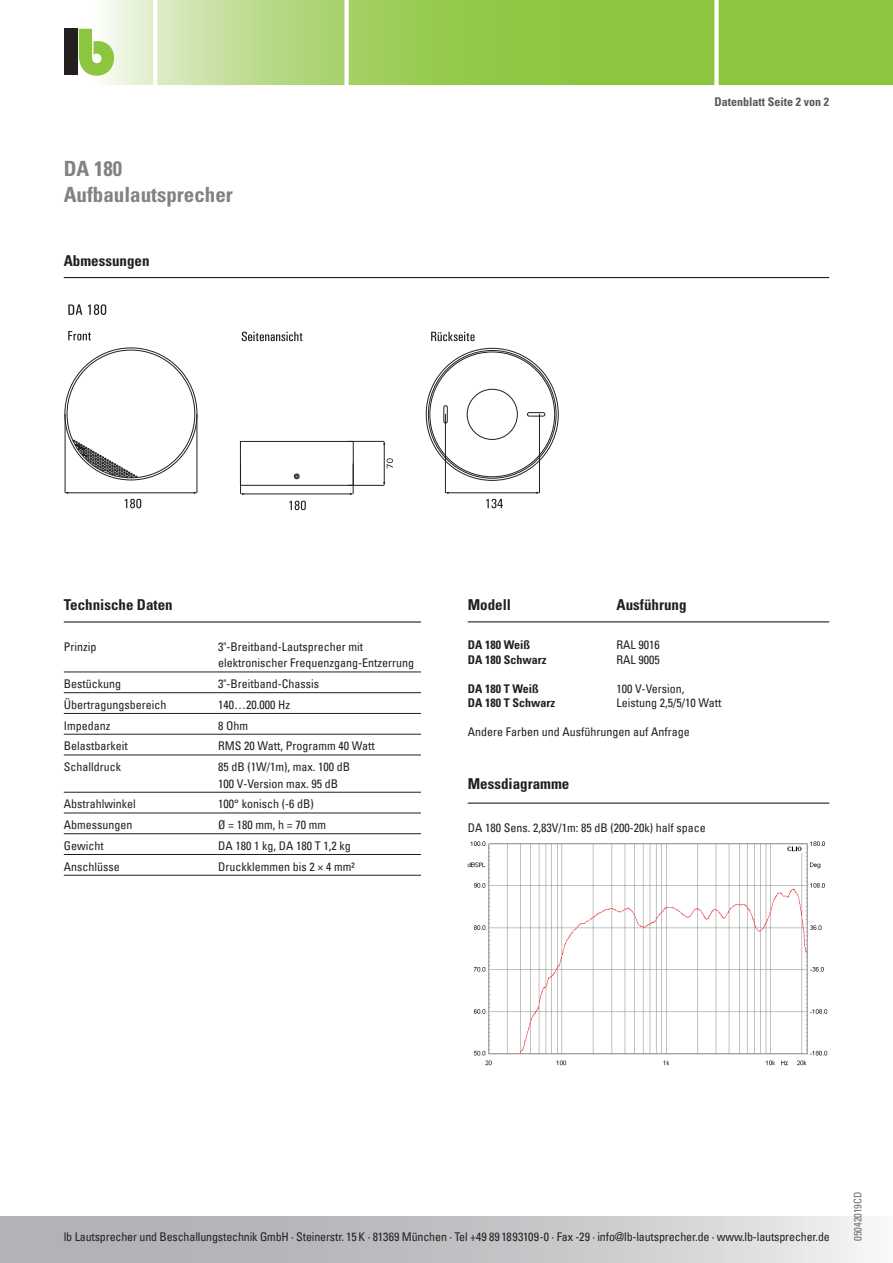
<style>
.page{position:relative;width:893px;height:1263px;background:#fff}
.page>*{position:absolute;margin:0;border:0;box-sizing:border-box;transform-origin:0 0}
.t1{font:700 condensed 21px/25.2px "Univers LT Std";color:#808285}
.t2{font:700 condensed 15px "Univers LT Std";color:#231f20}
.t3{font:condensed 12px/16.5px "Univers Com 57";color:#231f20}
.t4{font:700 condensed 12px "Univers LT Std";color:#231f20}
.t5{font:700 condensed 12px "Univers LT Std";color:#57585a}
.t6{font:condensed 10.5px "Univers Com 57";letter-spacing:-.01em;color:#6c6d70}
</style>
<div class="page">
<svg style="left:64px;top:0;width:829px;height:85px;background:#a3d066"></svg>
<div style="left:64px;top:29px;width:13px;height:46px;background:#231f20"></div>
<svg style="left:79px;top:29px;width:35px;height:47px"></svg>
<svg style="left:0;top:1216px;width:867px;height:47px;background:#c4c5c8"></svg>
<hr style="left:468px;top:621px;width:361px;height:1px;background:#231f20">
<hr style="left:468px;top:802px;width:361px;height:2px;background:#231f20">
<img style="left:468px;top:841px;width:360px;height:225px">
<hr style="left:64px;top:671px;width:357px;height:1px;background:#231f20">
<hr style="left:64px;top:692px;width:357px;height:1px;background:#231f20">
<hr style="left:64px;top:713px;width:357px;height:1px;background:#231f20">
<hr style="left:64px;top:734px;width:357px;height:1px;background:#231f20">
<hr style="left:64px;top:754px;width:357px;height:1px;background:#231f20">
<hr style="left:64px;top:792px;width:357px;height:1px;background:#231f20">
<hr style="left:64px;top:812px;width:357px;height:1px;background:#231f20">
<hr style="left:64px;top:833px;width:357px;height:1px;background:#231f20">
<hr style="left:64px;top:854px;width:357px;height:1px;background:#231f20">
<hr style="left:64px;top:875px;width:357px;height:1px;background:#231f20">
<hr style="left:64px;top:277px;width:765px;height:1px;background:#231f20">
<hr style="left:64px;top:621px;width:357px;height:1px;background:#231f20">
<hr style="left:65px;top:414px;width:1px;height:79px;background:#231f20">
<hr style="left:197px;top:414px;width:1px;height:79px;background:#231f20">
<hr style="left:67px;top:492px;width:128px;height:1px;background:#231f20">
<hr style="left:240px;top:464px;width:1px;height:30px;background:#231f20">
<hr style="left:353px;top:464px;width:1px;height:30px;background:#231f20">
<hr style="left:242px;top:494px;width:110px;height:1px;background:#231f20">
<hr style="left:348px;top:485px;width:36px;height:1px;background:#231f20">
<hr style="left:384px;top:443px;width:1px;height:41px;background:#231f20">
<svg style="left:64px;top:347px;width:290px;height:139px"></svg>
<svg style="left:125px;top:499px;width:16px;height:9px"></svg>
<svg style="left:289px;top:501px;width:17px;height:9px"></svg>
<svg style="left:80px;top:351px;width:313px;height:127px"></svg>
<svg style="left:425px;top:347px;width:134px;height:134px"></svg>
<hr style="left:445px;top:414px;width:1px;height:79px;background:#231f20">
<hr style="left:539px;top:414px;width:1px;height:79px;background:#231f20">
<hr style="left:447px;top:492px;width:91px;height:1px;background:#231f20">
<svg style="left:486px;top:499px;width:17px;height:9px"></svg>
<svg style="left:242px;top:332px;width:60px;height:9px"></svg>
<svg style="left:68px;top:331px;width:23px;height:9px"></svg>
<svg style="left:431px;top:332px;width:44px;height:9px"></svg>
<svg style="left:68px;top:304px;width:14px;height:11px"></svg>
<svg style="left:88px;top:304px;width:18px;height:11px"></svg>
<h1 class="t1" style="left:64px;top:156px;width:171px">DA 180<br>Aufbaulautsprecher</h1>
<p class="t2" style="left:64px;top:251px;width:87px">Abmessungen</p>
<p class="t5" style="left:714px;top:95px;width:116px">Datenblatt Seite 2 von 2</p>
<p class="t2" style="left:64px;top:596px;width:110px">Technische Daten</p>
<p class="t3" style="left:64px;top:638px;width:34px">Prinzip</p>
<p class="t3" style="left:218px;top:638px;width:197px">3"-Breitband-Lautsprecher mit elektronischer Frequenzgang-Entzerrung</p>
<p class="t3" style="left:64px;top:675px;width:59px">Bestückung</p>
<p class="t3" style="left:218px;top:675px;width:102px">3"-Breitband-Chassis</p>
<p class="t3" style="left:64px;top:696px;width:104px">Übertragungsbereich</p>
<p class="t3" style="left:218px;top:696px;width:73px">140…20.000 Hz</p>
<p class="t3" style="left:64px;top:717px;width:48px">Impedanz</p>
<p class="t3" style="left:218px;top:717px;width:31px">8 Ohm</p>
<p class="t3" style="left:64px;top:738px;width:65px">Belastbarkeit</p>
<p class="t3" style="left:218px;top:738px;width:158px">RMS 20 Watt, Programm 40 Watt</p>
<p class="t3" style="left:64px;top:758px;width:59px">Schalldruck</p>
<p class="t3" style="left:218px;top:758px;width:133px">85 dB (1W/1m), max. 100 dB<br>100 V-Version max. 95 dB</p>
<p class="t3" style="left:64px;top:796px;width:73px">Abstrahlwinkel</p>
<p class="t3" style="left:218px;top:796px;width:97px">100° konisch (-6 dB)</p>
<p class="t3" style="left:64px;top:816px;width:70px">Abmessungen</p>
<p class="t3" style="left:218px;top:816px;width:109px">Ø = 180 mm, h = 70 mm</p>
<p class="t3" style="left:64px;top:837px;width:41px">Gewicht</p>
<p class="t3" style="left:218px;top:837px;width:134px">DA 180 1 kg, DA 180 T 1,2 kg</p>
<p class="t3" style="left:64px;top:858px;width:57px">Anschlüsse</p>
<p class="t3" style="left:218px;top:858px;width:138px">Druckklemmen bis 2 × 4 mm²</p>
<p class="t2" style="left:468px;top:596px;width:45px">Modell</p>
<p class="t2" style="left:617px;top:596px;width:71px">Ausführung</p>
<p class="t4" style="left:468px;top:638px;width:64px">DA 180 Weiß</p>
<p class="t3" style="left:617px;top:637px;width:45px">RAL 9016</p>
<p class="t4" style="left:468px;top:652px;width:80px">DA 180 Schwarz</p>
<p class="t3" style="left:617px;top:651px;width:45px">RAL 9005</p>
<p class="t4" style="left:468px;top:681px;width:73px">DA 180 T Weiß</p>
<p class="t3" style="left:617px;top:680px;width:69px">100 V-Version,</p>
<p class="t4" style="left:468px;top:695px;width:89px">DA 180 T Schwarz</p>
<p class="t3" style="left:617px;top:694px;width:106px">Leistung 2,5/5/10 Watt</p>
<p class="t3" style="left:468px;top:723px;width:223px">Andere Farben und Ausführungen auf Anfrage</p>
<p class="t2" style="left:468px;top:775px;width:103px">Messdiagramme</p>
<p class="t3" style="left:468px;top:819px;width:239px">DA 180 Sens. 2,83V/1m: 85 dB (200-20k) half space</p>
<p class="t3" style="left:64px;top:1228px;width:768px">lb Lautsprecher und Beschallungstechnik GmbH · Steinerstr. 15 K · 81369 München · Tel +49 89 1893109-0 · Fax -29 · info@lb-lautsprecher.de · www.lb-lautsprecher.de</p>
<p class="t6" style="left:851px;top:1241px;width:50px;rotate:-90deg">05042019CD</p>
</div>
